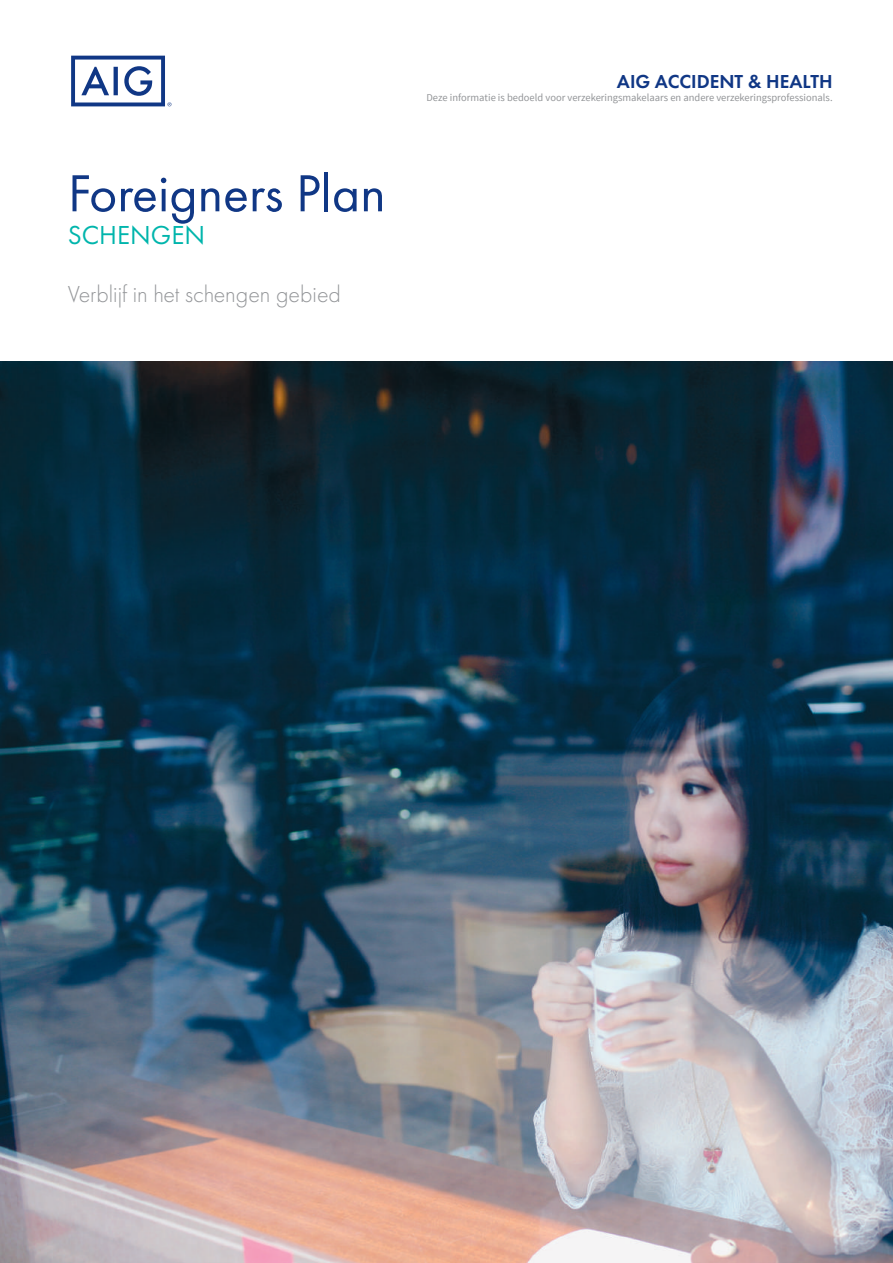
<style>
.page{position:relative;width:893px;height:1263px;background:#fff}
.page>*{position:absolute;margin:0;border:0;box-sizing:border-box;transform-origin:0 0}
.t1{font:54px "Futura PT";color:#103785}
.t2{font:27px "Futura PT";color:#00b5ac}
.t3{font:300 24px "Futura PT";color:#939598}
.t4{font:600 19.5px "Futura PT";color:#103785}
.t5{font:10.5px "Source Sans Pro";color:#939598}
</style>
<div class="page">
<svg style="left:71px;top:56px;width:100px;height:50px"></svg>
<img style="left:0;top:361px;width:893px;height:902px">
<h1 class="t1" style="left:68px;top:161px;width:319px">Foreigners Plan</h1>
<h2 class="t2" style="left:68px;top:219px;width:139px">SCHENGEN</h2>
<h3 class="t3" style="left:68px;top:280px;width:275px">Verblijf in het schengen gebied</h3>
<h3 class="t4" style="left:617px;top:70px;width:217px">AIG ACCIDENT &amp; HEALTH</h3>
<p class="t5" style="left:426px;top:91px;width:408px">Deze informatie is bedoeld voor verzekeringsmakelaars en andere verzekeringsprofessionals.</p>
</div>
